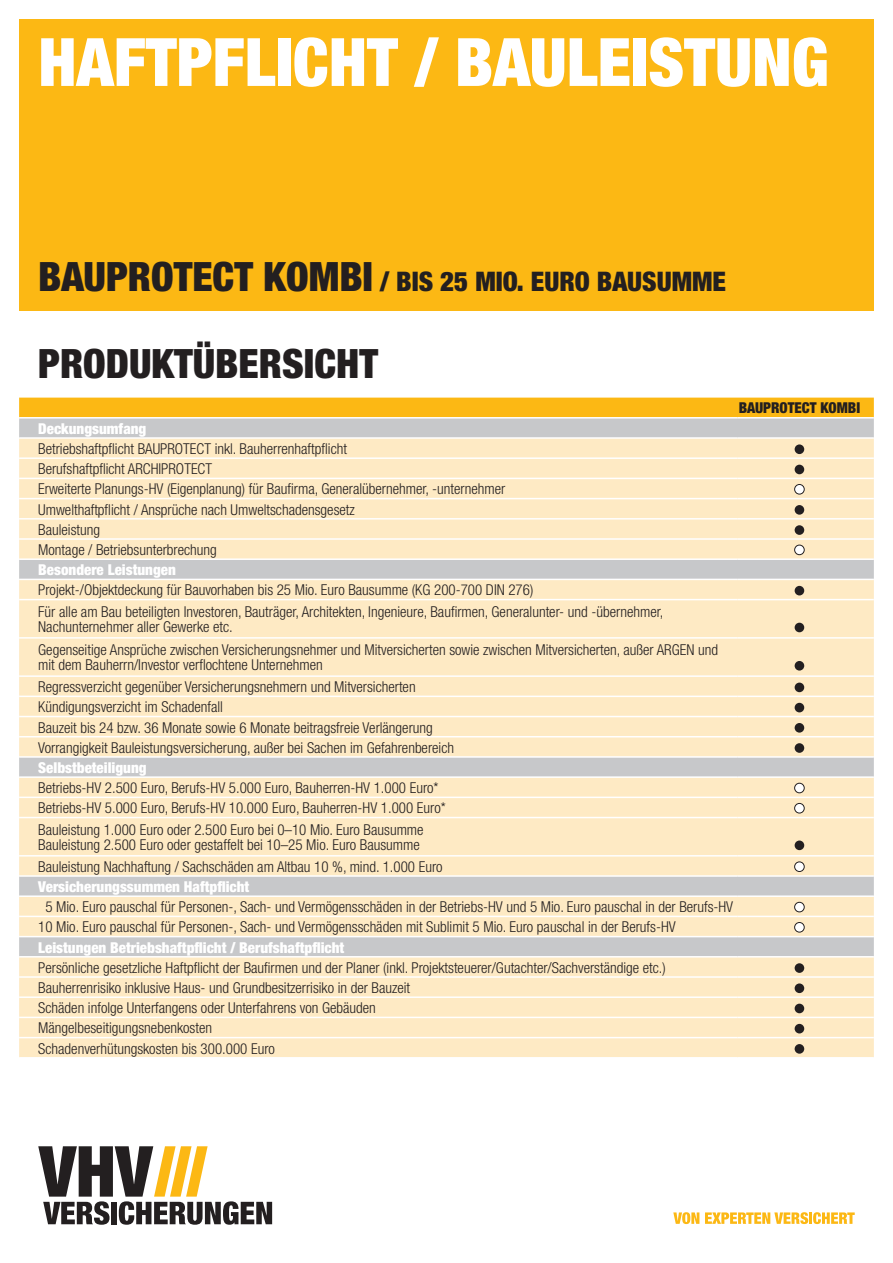
<style>
.page{position:relative;width:893px;height:1263px;background:#fff}
.page>*{position:absolute;margin:0;border:0;box-sizing:border-box;transform-origin:0 0}
.t1{font:900 condensed 66.75px "Helvetica Neue";color:#fff}
.t2{font:900 condensed 40.5px "Helvetica Neue";color:#231f20}
.t3{font:900 condensed 27px "Helvetica Neue";color:#231f20}
.t4{font:300 condensed 15px/20.2px "Helvetica Neue";color:#231f20}
.t5{font:900 condensed 15px "Helvetica Neue";color:#fff}
.t6{font:900 condensed 15px "Helvetica Neue";color:#231f20}
.s1{font-size:40.5px}
</style>
<div class="page">
<div style="left:19px;top:19px;width:855px;height:292px;background:#fcb814"></div>
<svg style="left:38px;top:1146px;width:234px;height:79px"></svg>
<svg style="left:673px;top:1212px;width:26px;height:12px"></svg>
<svg style="left:705px;top:1212px;width:150px;height:12px"></svg>
<div style="left:19px;top:398px;width:855px;height:19px;background:#fcb814"></div>
<div style="left:19px;top:419px;width:855px;height:18px;background:#c7c8ca"></div>
<svg style="left:19px;top:439px;width:855px;height:618px;background:#f6e5c5"></svg>
<hr style="left:19px;top:457px;width:719px;height:2px;background:#fff">
<hr style="left:738px;top:457px;width:136px;height:2px;background:#fff">
<hr style="left:19px;top:478px;width:719px;height:1px;background:#fff">
<hr style="left:738px;top:478px;width:136px;height:1px;background:#fff">
<hr style="left:19px;top:498px;width:719px;height:1px;background:#fff">
<hr style="left:738px;top:498px;width:136px;height:1px;background:#fff">
<hr style="left:19px;top:518px;width:719px;height:1px;background:#fff">
<hr style="left:738px;top:518px;width:136px;height:1px;background:#fff">
<hr style="left:19px;top:538px;width:719px;height:2px;background:#fff">
<hr style="left:738px;top:538px;width:136px;height:2px;background:#fff">
<hr style="left:19px;top:558px;width:719px;height:2px;background:#fff">
<hr style="left:738px;top:558px;width:136px;height:2px;background:#fff">
<hr style="left:19px;top:579px;width:719px;height:1px;background:#fff">
<hr style="left:738px;top:579px;width:136px;height:1px;background:#fff">
<hr style="left:19px;top:599px;width:719px;height:1px;background:#fff">
<hr style="left:738px;top:599px;width:136px;height:1px;background:#fff">
<hr style="left:19px;top:637px;width:719px;height:2px;background:#fff">
<hr style="left:738px;top:637px;width:136px;height:2px;background:#fff">
<hr style="left:19px;top:675px;width:719px;height:2px;background:#fff">
<hr style="left:738px;top:675px;width:136px;height:2px;background:#fff">
<hr style="left:19px;top:696px;width:719px;height:1px;background:#fff">
<hr style="left:738px;top:696px;width:136px;height:1px;background:#fff">
<hr style="left:19px;top:716px;width:719px;height:1px;background:#fff">
<hr style="left:738px;top:716px;width:136px;height:1px;background:#fff">
<hr style="left:19px;top:736px;width:719px;height:1px;background:#fff">
<hr style="left:738px;top:736px;width:136px;height:1px;background:#fff">
<hr style="left:19px;top:756px;width:719px;height:2px;background:#fff">
<hr style="left:738px;top:756px;width:136px;height:2px;background:#fff">
<hr style="left:19px;top:776px;width:719px;height:2px;background:#fff">
<hr style="left:738px;top:776px;width:136px;height:2px;background:#fff">
<hr style="left:19px;top:796px;width:719px;height:2px;background:#fff">
<hr style="left:738px;top:796px;width:136px;height:2px;background:#fff">
<hr style="left:19px;top:817px;width:719px;height:1px;background:#fff">
<hr style="left:738px;top:817px;width:136px;height:1px;background:#fff">
<hr style="left:19px;top:855px;width:719px;height:1px;background:#fff">
<hr style="left:738px;top:855px;width:136px;height:1px;background:#fff">
<hr style="left:19px;top:875px;width:719px;height:2px;background:#fff">
<hr style="left:738px;top:875px;width:136px;height:2px;background:#fff">
<hr style="left:19px;top:895px;width:719px;height:2px;background:#fff">
<hr style="left:738px;top:895px;width:136px;height:2px;background:#fff">
<hr style="left:19px;top:916px;width:719px;height:1px;background:#fff">
<hr style="left:738px;top:916px;width:136px;height:1px;background:#fff">
<hr style="left:19px;top:936px;width:719px;height:1px;background:#fff">
<hr style="left:738px;top:936px;width:136px;height:1px;background:#fff">
<hr style="left:19px;top:956px;width:719px;height:1px;background:#fff">
<hr style="left:738px;top:956px;width:136px;height:1px;background:#fff">
<hr style="left:19px;top:976px;width:719px;height:2px;background:#fff">
<hr style="left:738px;top:976px;width:136px;height:2px;background:#fff">
<hr style="left:19px;top:996px;width:719px;height:2px;background:#fff">
<hr style="left:738px;top:996px;width:136px;height:2px;background:#fff">
<hr style="left:19px;top:1017px;width:719px;height:1px;background:#fff">
<hr style="left:738px;top:1017px;width:136px;height:1px;background:#fff">
<hr style="left:19px;top:1037px;width:719px;height:1px;background:#fff">
<hr style="left:738px;top:1037px;width:136px;height:1px;background:#fff">
<div style="left:795px;top:444px;width:9px;height:10px;background:#231f20;border-radius:50%"></div>
<div style="left:795px;top:465px;width:9px;height:9px;background:#231f20;border-radius:50%"></div>
<div style="left:795px;top:484px;width:9px;height:10px;background:#fff;border-radius:50%"></div>
<div style="left:794px;top:484px;width:11px;height:10px;border:1px solid #231f20;border-radius:50%"></div>
<div style="left:795px;top:505px;width:9px;height:10px;background:#231f20;border-radius:50%"></div>
<div style="left:795px;top:525px;width:9px;height:10px;background:#231f20;border-radius:50%"></div>
<div style="left:795px;top:545px;width:9px;height:10px;background:#fff;border-radius:50%"></div>
<div style="left:794px;top:545px;width:11px;height:10px;border:1px solid #231f20;border-radius:50%"></div>
<div style="left:795px;top:586px;width:9px;height:9px;background:#231f20;border-radius:50%"></div>
<div style="left:795px;top:623px;width:9px;height:9px;background:#231f20;border-radius:50%"></div>
<div style="left:795px;top:661px;width:9px;height:9px;background:#231f20;border-radius:50%"></div>
<div style="left:795px;top:683px;width:9px;height:9px;background:#231f20;border-radius:50%"></div>
<div style="left:795px;top:703px;width:9px;height:9px;background:#231f20;border-radius:50%"></div>
<div style="left:795px;top:723px;width:9px;height:10px;background:#231f20;border-radius:50%"></div>
<div style="left:795px;top:743px;width:9px;height:10px;background:#231f20;border-radius:50%"></div>
<div style="left:795px;top:783px;width:9px;height:10px;background:#fff;border-radius:50%"></div>
<div style="left:794px;top:783px;width:11px;height:10px;border:1px solid #231f20;border-radius:50%"></div>
<div style="left:795px;top:803px;width:9px;height:10px;background:#fff;border-radius:50%"></div>
<div style="left:794px;top:803px;width:11px;height:10px;border:1px solid #231f20;border-radius:50%"></div>
<div style="left:795px;top:840px;width:9px;height:10px;background:#231f20;border-radius:50%"></div>
<div style="left:795px;top:862px;width:9px;height:9px;background:#fff;border-radius:50%"></div>
<div style="left:794px;top:861px;width:11px;height:11px;border:1px solid #231f20;border-radius:50%"></div>
<div style="left:795px;top:902px;width:9px;height:10px;background:#fff;border-radius:50%"></div>
<div style="left:794px;top:902px;width:11px;height:10px;border:1px solid #231f20;border-radius:50%"></div>
<div style="left:795px;top:922px;width:9px;height:10px;background:#fff;border-radius:50%"></div>
<div style="left:794px;top:922px;width:11px;height:10px;border:1px solid #231f20;border-radius:50%"></div>
<div style="left:795px;top:963px;width:9px;height:10px;background:#231f20;border-radius:50%"></div>
<div style="left:795px;top:983px;width:9px;height:10px;background:#231f20;border-radius:50%"></div>
<div style="left:795px;top:1004px;width:9px;height:9px;background:#231f20;border-radius:50%"></div>
<div style="left:795px;top:1024px;width:9px;height:9px;background:#231f20;border-radius:50%"></div>
<div style="left:795px;top:1044px;width:9px;height:10px;background:#231f20;border-radius:50%"></div>
<h1 class="t1" style="left:38px;top:21px;width:792px">haftpflicht / bauleistung</h1>
<h3 class="t3" style="left:38px;top:265px;width:689px"><span class="s1">bauprotect kombi</span> / bis 25 Mio. Euro Bausumme</h3>
<h2 class="t2" style="left:38px;top:339px;width:341px">ProduktübersichT</h2>
<p class="t6" style="left:739px;top:399px;width:9px">BAUPROTECT</p>
<p class="t6" style="left:820px;top:399px;width:9px">KOMBI</p>
<p class="t5" style="left:38px;top:419px;width:110px">Deckungsumfang</p>
<p class="t4" style="left:38px;top:438px;width:468px">Betriebshaftpflicht BAUPROTECT inkl. Bauherrenhaftpflicht<br>Berufshaftpflicht ARCHIPROTECT<br>Erweiterte Planungs-HV (Eigenplanung) für Baufirma, Generalübernehmer, -unternehmer Umwelthaftpflicht / Ansprüche nach Umweltschadensgesetz<br>Bauleistung<br>Montage / Betriebsunterbrechung</p>
<p class="t5" style="left:38px;top:561px;width:139px">Besondere Leistungen</p>
<p class="t4" style="left:38px;top:579px;width:627px;line-height:21.8px">Projekt-/Objektdeckung für Bauvorhaben bis 25 Mio. Euro Bausumme (KG 200-700 DIN 276)<br>Für alle am Bau beteiligten Investoren, Bauträger, Architekten, Ingenieure, Baufirmen, Generalunter- und -übernehmer,</p>
<p class="t4" style="left:38px;top:615px;width:681px;line-height:23.2px">Nachunternehmer aller Gewerke etc.<br>Gegenseitige Ansprüche zwischen Versicherungsnehmer und Mitversicherten sowie zwischen Mitversicherten, außer ARGEN und</p>
<p class="t4" style="left:38px;top:654px;width:379px;line-height:21.8px">mit dem Bauherrn/Investor verflochtene Unternehmen<br>Regressverzicht gegenüber Versicherungsnehmern und Mitversicherten</p>
<p class="t4" style="left:38px;top:697px;width:417px">Kündigungsverzicht im Schadenfall<br>Bauzeit bis 24 bzw. 36 Monate sowie 6 Monate beitragsfreie Verlängerung<br>Vorrangigkeit Bauleistungsversicherung, außer bei Sachen im Gefahrenbereich</p>
<p class="t5" style="left:38px;top:758px;width:110px">Selbstbeteiligung</p>
<p class="t4" style="left:38px;top:778px;width:409px">Betriebs-HV 2.500 Euro, Berufs-HV 5.000 Euro, Bauherren-HV 1.000 Euro*<br>Betriebs-HV 5.000 Euro, Berufs-HV 10.000 Euro, Bauherren-HV 1.000 Euro*</p>
<p class="t4" style="left:38px;top:822px;width:387px;line-height:15px">Bauleistung 1.000 Euro oder 2.500 Euro bei 0–10 Mio. Euro Bausumme<br>Bauleistung 2.500 Euro oder gestaffelt bei 10–25 Mio. Euro Bausumme</p>
<p class="t4" style="left:38px;top:856px;width:406px">Bauleistung Nachhaftung / Sachschäden am Altbau 10 %, mind. 1.000 Euro</p>
<p class="t5" style="left:38px;top:877px;width:213px">Versicherungssummen Haftpflicht</p>
<p class="t4" style="left:38px;top:897px;width:696px;text-indent:7px">5 Mio. Euro pauschal für Personen-, Sach- und Vermögensschäden in der Betriebs-HV und 5 Mio. Euro pauschal in der Berufs-HV<br>10 Mio. Euro pauschal für Personen-, Sach- und Vermögensschäden mit Sublimit 5 Mio. Euro pauschal in der Berufs-HV</p>
<p class="t5" style="left:38px;top:938px;width:308px">Leistungen Betriebshaftpflicht / Berufshaftpflicht</p>
<p class="t4" style="left:38px;top:957px;width:629px">Persönliche gesetzliche Haftpflicht der Baufirmen und der Planer (inkl. Projektsteuerer/Gutachter/Sachverständige etc.)<br>Bauherrenrisiko inklusive Haus- und Grundbesitzerrisiko in der Bauzeit<br>Schäden infolge Unterfangens oder Unterfahrens von Gebäuden<br>Mängelbeseitigungsnebenkosten<br>Schadenverhütungskosten bis 300.000 Euro</p>
</div>
